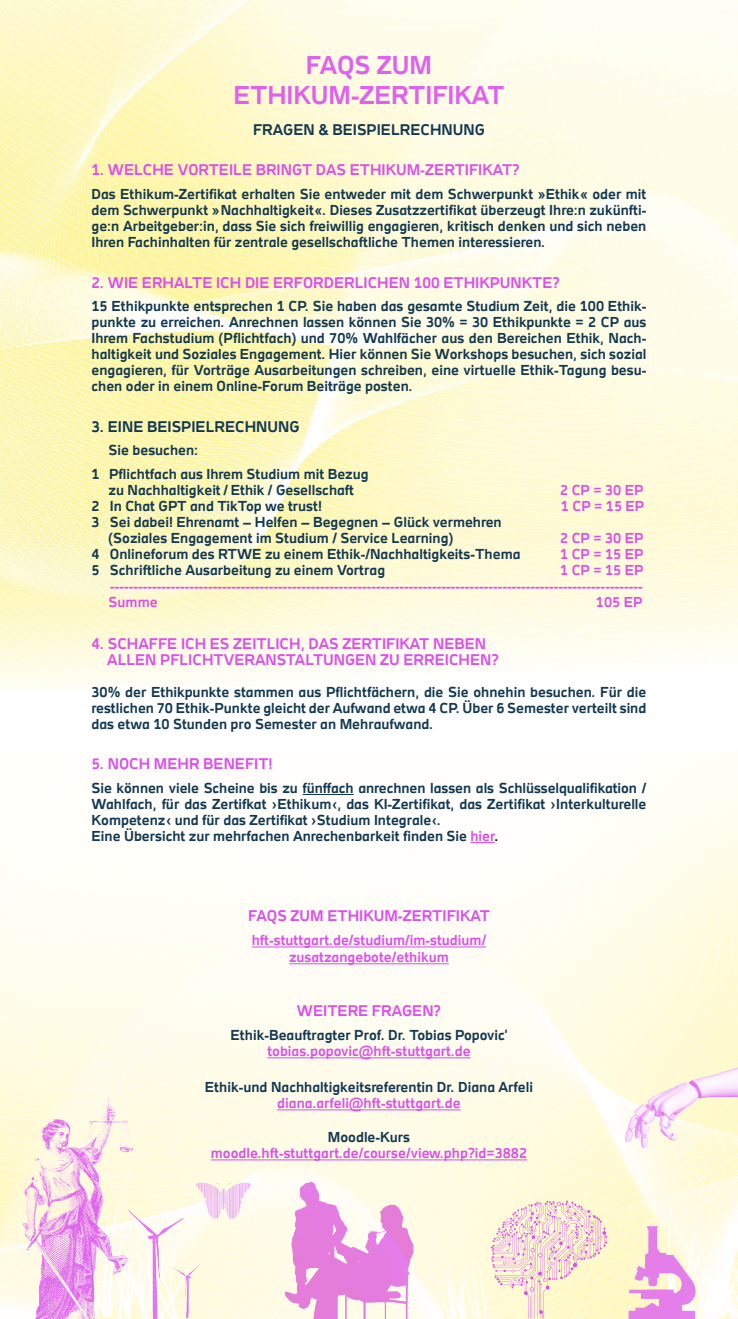
<style>
.page{position:relative;width:738px;height:1319px;background:#fff}
.page>*{position:absolute;margin:0;border:0;box-sizing:border-box;transform-origin:0 0}
.t1{font:700 25px/30px "Aplus Text";color:#df62ed;text-align:center}
.t2{font:700 15px/16px "Aplus Text";color:#db51eb}
.t3{font:700 15px "Aplus Text";color:#133851}
.t4{font:700 14px/16px "Aplus Text";color:#133851;text-align:justify}
.t5{font:700 14px/16px "Aplus Text";color:#db51eb;text-align:justify}
.s1{color:#db51eb}
.s2{color:#000}
</style>
<div class="page">
<img style="left:0;top:759px;width:737px;height:559px">
<img style="left:537px;top:1055px;width:200px;height:117px">
<svg style="left:13px;top:1155px;width:187px;height:163px;background:#fefade"></svg>
<img style="left:269px;top:1166px;width:157px;height:152px">
<svg style="left:419px;top:1172px;width:318px;height:146px;background:#fbecdc"></svg>
<img style="left:0;top:0;width:737px;height:689px">
<hr style="left:302px;top:793px;width:51px;height:1px;background:#133851">
<svg style="left:470px;top:841px;width:24px;height:1px"></svg>
<img style="left:24px;top:1096px;width:109px;height:221px">
<img style="left:196px;top:1181px;width:54px;height:37px">
<img style="left:129px;top:1209px;width:75px;height:109px">
<img style="left:163px;top:1262px;width:37px;height:55px">
<hr style="left:251px;top:946px;width:235px;height:1px;background:#db51eb">
<hr style="left:289px;top:963px;width:159px;height:1px;background:#db51eb">
<hr style="left:267px;top:1057px;width:203px;height:1px;background:#db51eb">
<hr style="left:277px;top:1109px;width:183px;height:1px;background:#db51eb">
<hr style="left:211px;top:1159px;width:315px;height:1px;background:#db51eb">
<h1 class="t1" style="left:233px;top:50px;width:272px">FAQS ZUM<br>ETHIKUM-ZERTIFIKAT</h1>
<p class="t3" style="left:253px;top:121px;width:233px">FRAGEN &amp; BEISPIELRECHNUNG</p>
<p class="t2" style="left:91px;top:162px;width:429px">1. WELCHE VORTEILE BRINGT DAS ETHIKUM-ZERTIFIKAT?</p>
<p class="t4" style="left:91px;top:186px;width:556px">Das Ethikum-Zertifikat erhalten Sie entweder mit dem Schwerpunkt »Ethik« oder mit dem Schwerpunkt »Nachhaltigkeit«. Dieses Zusatzzertifikat überzeugt Ihre:n zukünfti&shy;ge:n Arbeitgeber:in, dass Sie sich freiwillig engagieren, kritisch denken und sich neben Ihren Fachinhalten für zentrale gesellschaftliche Themen interessieren.</p>
<p class="t2" style="left:91px;top:275px;width:469px">2. WIE ERHALTE ICH DIE ERFORDERLICHEN 100 ETHIKPUNKTE?</p>
<p class="t4" style="left:91px;top:298px;width:556px">15 Ethikpunkte entsprechen 1 CP. Sie haben das gesamte Studium Zeit, die 100 Ethik&shy;punkte zu erreichen. Anrechnen lassen können Sie 30% = 30 Ethikpunkte = 2 CP aus Ihrem Fachstudium (Pflichtfach) und 70% Wahlfächer aus den Bereichen Ethik, Nach&shy;haltigkeit und Soziales Engagement. Hier können Sie Workshops besuchen, sich sozial engagieren, für Vorträge Ausarbeitungen schreiben, eine virtuelle Ethik-Tagung besu&shy;chen oder in einem Online-Forum Beiträge posten.</p>
<p class="t3" style="left:91px;top:418px;width:209px">3. EINE BEISPIELRECHNUNG</p>
<p class="t4" style="left:91px;top:438px;width:278px;line-height:24px;text-indent:17px">Sie besuchen:<br>1 Pflichtfach aus Ihrem Studium mit Bezug</p>
<p class="t4" style="left:108px;top:482px;width:247px">zu Nachhaltigkeit / Ethik / Gesellschaft</p>
<p class="t5" style="left:559px;top:482px;width:85px">2 CP = 30 EP</p>
<p class="t4" style="left:91px;top:498px;width:232px">2 In Chat GPT and TikTop we trust!</p>
<p class="t5" style="left:560px;top:498px;width:85px">1 CP = 15 EP</p>
<p class="t4" style="left:108px;top:514px;width:394px;text-indent:-17px">3 Sei dabei! Ehrenamt – Helfen – Begegnen – Glück vermehren (Soziales Engagement im Studium / Service Learning)</p>
<p class="t5" style="left:559px;top:530px;width:85px">2 CP = 30 EP</p>
<p class="t4" style="left:91px;top:546px;width:430px">4 Onlineforum des RTWE zu einem Ethik-/Nachhaltigkeits-Thema</p>
<p class="t5" style="left:559px;top:546px;width:85px">1 CP = 15 EP</p>
<p class="t4" style="left:91px;top:562px;width:295px">5 Schriftliche Ausarbeitung zu einem Vortrag</p>
<p class="t5" style="left:108px;top:562px;width:536px;text-indent:451px">1 CP = 15 EP ------------------------------------------------------------------------------------------------------------------ Summe</p>
<p class="t5" style="left:595px;top:594px;width:48px">105 EP</p>
<p class="t2" style="left:107px;top:635px;width:393px;text-indent:-16px">4. SCHAFFE ICH ES ZEITLICH, DAS ZERTIFIKAT NEBEN<br>ALLEN PFLICHTVERANSTALTUNGEN ZU ERREICHEN?</p>
<p class="t4" style="left:91px;top:684px;width:556px">30% der Ethikpunkte stammen aus Pflichtfächern, die Sie ohnehin besuchen. Für die restlichen 70 Ethik-Punkte gleicht der Aufwand etwa 4 CP. Über 6 Semester verteilt sind das etwa 10 Stunden pro Semester an Mehraufwand.</p>
<p class="t2" style="left:91px;top:755px;width:182px">5. NOCH MEHR BENEFIT!</p>
<p class="t4" style="left:91px;top:780px;width:556px;text-align:left">Sie können viele Scheine bis zu fünffach anrechnen lassen als Schlüsselqualifikation / Wahlfach, für das Zertifkat ›Ethikum‹, das KI-Zertifikat, das Zertifikat ›Interkulturelle Kompetenz‹ und für das Zertifikat ›Studium Integrale‹.<br>Eine Übersicht zur mehrfachen Anrechenbarkeit finden Sie <span class="s1">hier</span><span class="s2">.</span></p>
<p class="t2" style="left:248px;top:908px;width:243px">FAQS ZUM ETHIKUM-ZERTIFIKAT</p>
<p class="t5" style="left:251px;top:932px;width:236px;line-height:16.8px;text-align:center">hft-stuttgart.de/studium/im-studium/ zusatzangebote/ethikum</p>
<p class="t2" style="left:297px;top:1002px;width:145px">WEITERE FRAGEN?</p>
<p class="t4" style="left:230px;top:1027px;width:278px">Ethik-Beauftragter Prof. Dr. Tobias Popovic‘</p>
<p class="t5" style="left:267px;top:1043px;width:205px">tobias.popovic@hft-stuttgart.de</p>
<p class="t4" style="left:205px;top:1079px;width:329px">Ethik-und Nachhaltigkeitsreferentin Dr. Diana Arfeli</p>
<p class="t5" style="left:277px;top:1095px;width:185px">diana.arfeli@hft-stuttgart.de</p>
<p class="t4" style="left:327px;top:1129px;width:84px">Moodle-Kurs</p>
<p class="t5" style="left:211px;top:1145px;width:317px">moodle.hft-stuttgart.de/course/view.php?id=3882</p>
</div>
